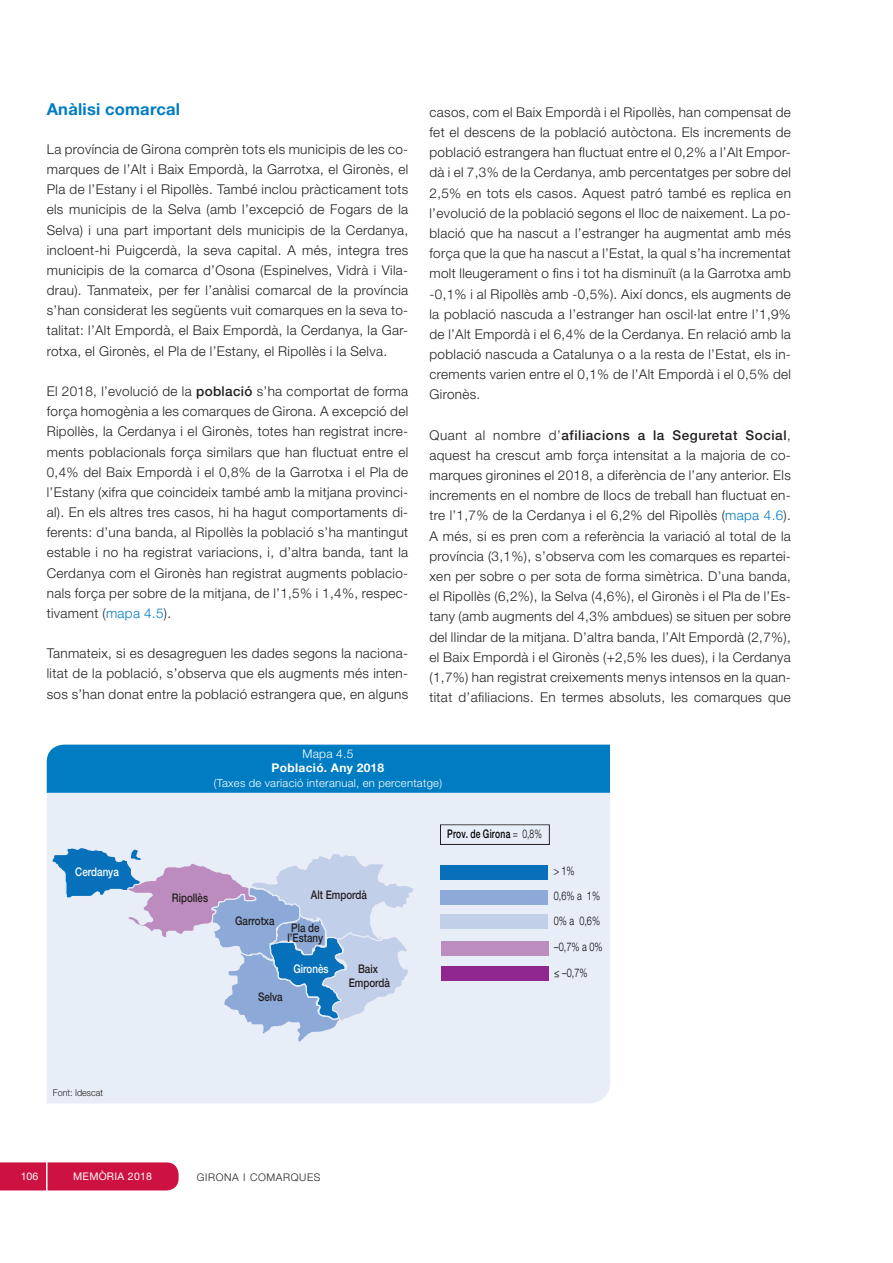
<style>
.page{position:relative;width:893px;height:1263px;background:#fff}
.page>*{position:absolute;margin:0;border:0;box-sizing:border-box;transform-origin:0 0}
._01_TITULAR_1{font:700 16.5px "Helvetica Neue LT";letter-spacing:.015em;color:#007cc2}
.NOTAS{font:300 13.5px/20.1px "Helvetica Neue LT";letter-spacing:.025em;color:#231f20;text-align:justify}
.t1{font:700 12px "Helvetica Neue LT";letter-spacing:.025em;color:#fff}
.t2{font:300 12px "Helvetica Neue LT";color:#fff}
.t3{font:500 11.85px/10.2px "Helvetica Neue LT";color:#231f20;text-align:center;scale:.82 1}
.t4{font:300 11.85px/24.8px "Helvetica Neue";color:#000;scale:.76 1}
.t5{font:500 11.85px "Helvetica Neue";letter-spacing:.03em;color:#000;scale:.72 1}
.t6{font:500 11.85px "Helvetica Neue LT";color:#fff;scale:.82 1}
.t7{font:300 11.25px "Helvetica Neue LT";letter-spacing:.025em;color:#fff}
.t8{font:300 10.5px "Helvetica Neue LT";letter-spacing:.06em;color:#231f20}
.t9{font:10.5px "Helvetica Neue LT";letter-spacing:.025em;color:#fff}
.t10{font:300 9.3px "Helvetica Neue";color:#231f20;scale:.96 1}
.s1{font-weight:500}
.s2{color:#007cc2}
.s3{font-weight:300}
</style>
<div class="page">
<div style="left:0;top:1162px;width:179px;height:28px;background:#cd1141"></div>
<hr style="left:46px;top:1161px;width:2px;height:30px;background:#fff">
<div style="left:47px;top:745px;width:563px;height:48px;background:#007cc2"></div>
<div style="left:47px;top:793px;width:563px;height:310px;background:#e8eef8"></div>
<div style="left:440px;top:824px;width:110px;height:21px;border:1px solid #231f20"></div>
<svg style="left:51px;top:846px;width:365px;height:198px;background:#c1d0e8"></svg>
<div style="left:440px;top:865px;width:108px;height:15px;background:#0671ba"></div>
<div style="left:440px;top:890px;width:108px;height:14px;background:#8da9d7"></div>
<div style="left:440px;top:915px;width:108px;height:14px;background:#c2cfe9"></div>
<div style="left:441px;top:941px;width:107px;height:14px;background:#bd8cbf"></div>
<div style="left:441px;top:967px;width:107px;height:14px;background:#90268f"></div>
<p class="_01_TITULAR_1" style="left:47px;top:99px;width:135px">Anàlisi comarcal</p>
<p class="NOTAS" style="left:47px;top:139px;width:363px">La província de Girona comprèn tots els municipis de les co&shy;marques de l’Alt i Baix Empordà, la Garrotxa, el Gironès, el Pla de l’Estany i el Ripollès. També inclou pràcticament tots els municipis de la Selva (amb l’excepció de Fogars de la Selva) i una part important dels municipis de la Cerdanya, incloent-hi Puigcerdà, la seva capital. A més, integra tres municipis de la comarca d’Osona (Espinelves, Vidrà i Vila&shy;drau). Tanmateix, per fer l’anàlisi comarcal de la província s’han considerat les següents vuit comarques en la seva to&shy;talitat: l’Alt Empordà, el Baix Empordà, la Cerdanya, la Gar&shy;rotxa, el Gironès, el Pla de l’Estany, el Ripollès i la Selva.</p>
<p class="NOTAS" style="left:47px;top:381px;width:363px">El 2018, l’evolució de la <span class="s1">població</span> s’ha comportat de forma força homogènia a les comarques de Girona. A excepció del Ripollès, la Cerdanya i el Gironès, totes han registrat incre&shy;ments poblacionals força similars que han fluctuat entre el 0,4% del Baix Empordà i el 0,8% de la Garrotxa i el Pla de l’Estany (xifra que coincideix també amb la mitjana provinci&shy;al). En els altres tres casos, hi ha hagut comportaments di&shy;ferents: d’una banda, al Ripollès la població s’ha mantingut estable i no ha registrat variacions, i, d’altra banda, tant la Cerdanya com el Gironès han registrat augments poblacio&shy;nals força per sobre de la mitjana, de l’1,5% i 1,4%, respec&shy;tivament (<span class="s2">mapa 4.5</span>).</p>
<p class="NOTAS" style="left:47px;top:643px;width:363px">Tanmateix, si es desagreguen les dades segons la naciona&shy;litat de la població, s’observa que els augments més inten&shy;sos s’han donat entre la població estrangera que, en alguns</p>
<p class="NOTAS" style="left:429px;top:102px;width:363px">casos, com el Baix Empordà i el Ripollès, han compensat de fet el descens de la població autòctona. Els increments de població estrangera han fluctuat entre el 0,2% a l’Alt Empor&shy;dà i el 7,3% de la Cerdanya, amb percentatges per sobre del 2,5% en tots els casos. Aquest patró també es replica en l’evolució de la població segons el lloc de naixement. La po&shy;blació que ha nascut a l’estranger ha augmentat amb més força que la que ha nascut a l’Estat, la qual s’ha incrementat molt lleugerament o fins i tot ha disminuït (a la Garrotxa amb -0,1% i al Ripollès amb -0,5%). Així doncs, els augments de la població nascuda a l’estranger han oscil·lat entre l’1,9% de l’Alt Empordà i el 6,4% de la Cerdanya. En relació amb la població nascuda a Catalunya o a la resta de l’Estat, els in&shy;crements varien entre el 0,1% de l’Alt Empordà i el 0,5% del Gironès.</p>
<p class="NOTAS" style="left:429px;top:425px;width:363px">Quant al nombre d’<span class="s1">afiliacions a la Seguretat Social</span>, aquest ha crescut amb força intensitat a la majoria de co&shy;marques gironines el 2018, a diferència de l’any anterior. Els increments en el nombre de llocs de treball han fluctuat en&shy;tre l’1,7% de la Cerdanya i el 6,2% del Ripollès (<span class="s2">mapa 4.6</span>).<br>A més, si es pren com a referència la variació al total de la província (3,1%), s’observa com les comarques es repartei&shy;xen per sobre o per sota de forma simètrica. D’una banda, el Ripollès (6,2%), la Selva (4,6%), el Gironès i el Pla de l’Es&shy;tany (amb augments del 4,3% ambdues) se situen per sobre del llindar de la mitjana. D’altra banda, l’Alt Empordà (2,7%), el Baix Empordà i el Gironès (+2,5% les dues), i la Cerdanya (1,7%) han registrat creixements menys intensos en la quan&shy;titat d’afiliacions. En termes absoluts, les comarques que</p>
<p class="t2" style="left:302px;top:746px;width:53px">Mapa 4.5</p>
<p class="t1" style="left:272px;top:761px;width:114px">Població. Any 2018</p>
<p class="t7" style="left:214px;top:776px;width:230px">(Taxes de variació interanual, en percentatge)</p>
<p class="t6" style="left:75px;top:865px;width:55px">Cerdanya</p>
<p class="t10" style="left:53px;top:1085px;width:54px">Font: Idescat</p>
<p class="t3" style="left:172px;top:892px;width:46px">Ripollès</p>
<p class="t3" style="left:235px;top:915px;width:50px">Garrotxa</p>
<p class="t3" style="left:311px;top:889px;width:70px">Alt Empordà</p>
<p class="t3" style="left:288px;top:922px;width:45px">Pla de l’Estany</p>
<p class="t3" style="left:349px;top:961px;width:52px;line-height:14.2px">Baix<br>Empordà</p>
<p class="t6" style="left:293px;top:962px;width:44px">Gironès</p>
<p class="t3" style="left:258px;top:992px;width:32px">Selva</p>
<p class="t9" style="left:21px;top:1170px;width:19px">106</p>
<p class="t9" style="left:73px;top:1170px;width:80px">MEMÒRIA 2018</p>
<p class="t8" style="left:197px;top:1171px;width:125px">GIRONA I COMARQUES</p>
<p class="t5" style="left:447px;top:824px;width:133px">Prov. de Girona <span class="s3">= 0,8%</span></p>
<p class="t4" style="left:554px;top:858px;width:62px">&gt; 1%<br>0,6% a 1%<br>0% a 0,6%</p>
<p class="t4" style="left:554px;top:933px;width:65px">–0,7% a 0%</p>
<p class="t4" style="left:554px;top:960px;width:45px">≤ –0,7%</p>
</div>
